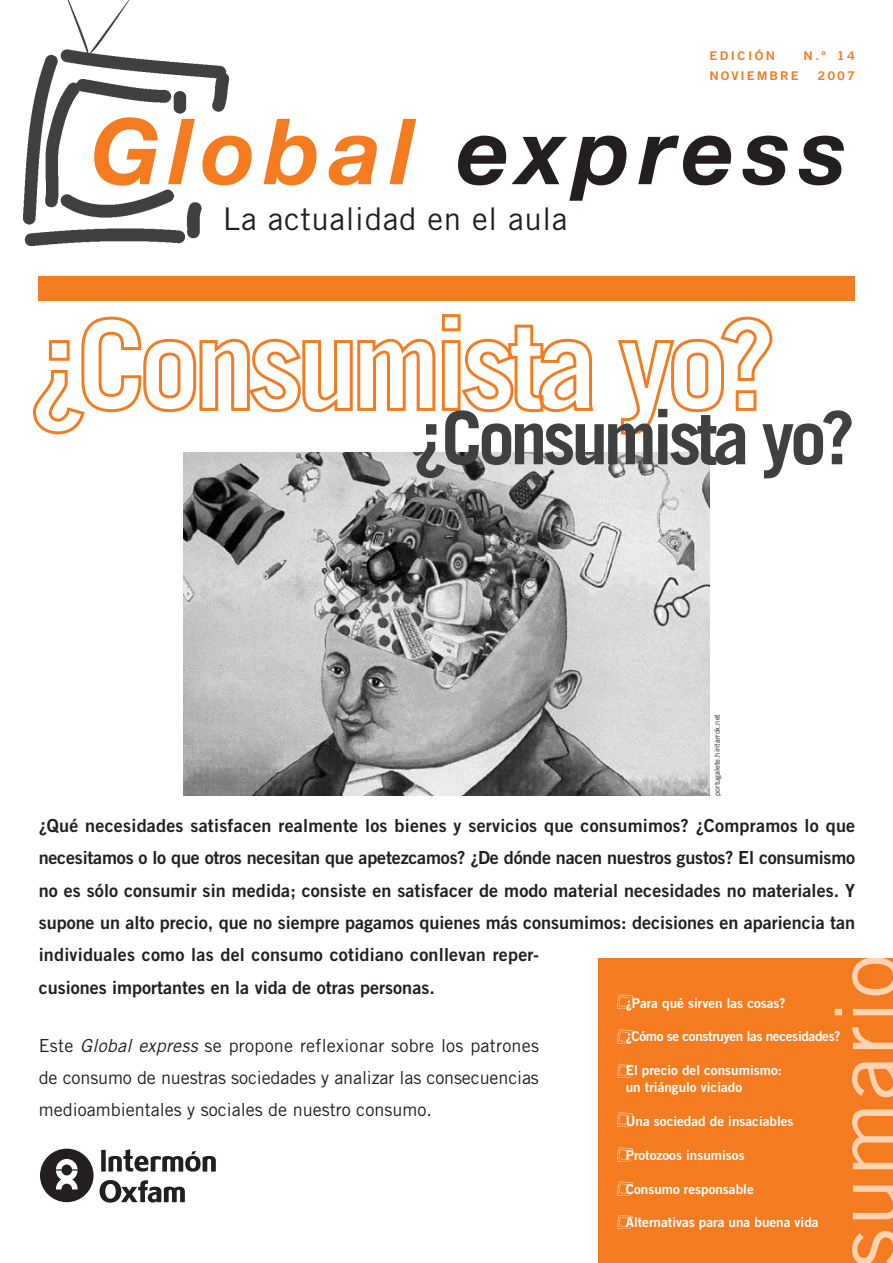
<style>
.page{position:relative;width:893px;height:1263px;background:#fff}
.page>*{position:absolute;margin:0;border:0;box-sizing:border-box;transform-origin:0 0}
.t1{font:86.1px "Trade Gothic";letter-spacing:.01em;color:#fdd3b1;scale:1.04 1}
.t2{font:700 73.65px "Trade Gothic";letter-spacing:-.06em;color:#404041}
.t3{font:31.35px "Trade Gothic";letter-spacing:.02em;color:#231f20}
.t4{font:18px/32.4px "Trade Gothic Bold Two";letter-spacing:.005em;color:#231f20}
.t5{font:18px/32.4px "Trade Gothic";color:#231f20;text-align:justify}
.t6{font:13.5px/16.5px "Trade Gothic Bold Two";color:#fff}
.t7{font:13.5px "Trade Gothic Bold Two";letter-spacing:-.025em;color:#fff}
.t8{font:12px "Trade Gothic Bold Two";letter-spacing:.155em;color:#f47b20;scale:1.08 1}
.t9{font:12px "Trade Gothic Bold Two";letter-spacing:.19em;color:#f47b20;scale:1.08 1}
.t10{font:7.5px "Trade Gothic";color:#231f20}
.s1{font-style:italic}
</style>
<div class="page">
<img style="left:184px;top:452px;width:525px;height:344px">
<svg style="left:33px;top:314px;width:740px;height:121px"></svg>
<svg style="left:229px;top:136px;width:23px;height:49px"></svg>
<svg style="left:263px;top:119px;width:53px;height:66px"></svg>
<svg style="left:328px;top:136px;width:49px;height:49px"></svg>
<svg style="left:389px;top:119px;width:27px;height:65px"></svg>
<svg style="left:458px;top:136px;width:168px;height:65px"></svg>
<svg style="left:638px;top:136px;width:93px;height:49px"></svg>
<svg style="left:742px;top:136px;width:45px;height:49px"></svg>
<svg style="left:798px;top:136px;width:46px;height:49px"></svg>
<div style="left:39px;top:276px;width:816px;height:24px;background:#f47b20"></div>
<img style="left:24px;top:0;width:205px;height:245px">
<svg style="left:101px;top:1149px;width:115px;height:23px"></svg>
<svg style="left:100px;top:1180px;width:85px;height:23px"></svg>
<svg style="left:40px;top:1149px;width:54px;height:53px"></svg>
<div style="left:599px;top:959px;width:293px;height:304px;background:#f47b20"></div>
<img style="left:617px;top:994px;width:15px;height:15px">
<img style="left:617px;top:1029px;width:15px;height:14px">
<img style="left:617px;top:1063px;width:15px;height:15px">
<img style="left:617px;top:1112px;width:15px;height:15px">
<img style="left:617px;top:1147px;width:15px;height:14px">
<img style="left:617px;top:1181px;width:15px;height:14px">
<img style="left:617px;top:1214px;width:15px;height:15px">
<h3 class="t3" style="left:223px;top:207px;width:346px">La actualidad en el aula</h3>
<p class="t9" style="left:709px;top:51px;width:62px">EDICIÓN</p>
<p class="t8" style="left:803px;top:51px;width:49px">N.º 14</p>
<p class="t8" style="left:709px;top:71px;width:84px">NOVIEMBRE</p>
<p class="t8" style="left:817px;top:71px;width:36px">2007</p>
<h2 class="t2" style="left:413px;top:411px;width:443px">¿Consumista yo?</h2>
<p class="t10" style="left:714px;top:796px;width:83px;rotate:-90deg">portugalete.hiritarrok.net</p>
<p class="t4" style="left:39px;top:811px;width:818px">¿Qué necesidades satisfacen realmente los bienes y servicios que consumimos? ¿Compramos lo que necesitamos o lo que otros necesitan que apetezcamos? ¿De dónde nacen nuestros gustos? El consumismo no es sólo consumir sin medida; consiste en satisfacer de modo material necesidades no materiales. Y supone un alto precio, que no siempre pagamos quienes más consumimos: decisiones en apariencia tan individuales como las del consumo cotidiano conllevan reper-<br>cusiones importantes en la vida de otras personas.</p>
<h1 class="t1" style="left:835px;top:1268px;width:303px;rotate:-90deg">sumario</h1>
<p class="t6" style="left:625px;top:996px;width:161px">¿Para qué sirven las cosas?</p>
<p class="t7" style="left:625px;top:1032px;width:216px">¿Cómo se construyen las necesidades?</p>
<p class="t6" style="left:625px;top:1063px;width:157px">El precio del consumismo: un triángulo viciado</p>
<p class="t6" style="left:625px;top:1114px;width:169px">Una sociedad de insaciables</p>
<p class="t6" style="left:625px;top:1148px;width:120px">Protozoos insumisos</p>
<p class="t6" style="left:625px;top:1182px;width:129px">Consumo responsable</p>
<p class="t6" style="left:625px;top:1216px;width:194px">Alternativas para una buena vida</p>
<p class="t5" style="left:39px;top:1031px;width:502px">Este <span class="s1">Global express</span> se propone reflexionar sobre los patrones de consumo de nuestras sociedades y analizar las consecuencias medioambientales y sociales de nuestro consumo.</p>
</div>
